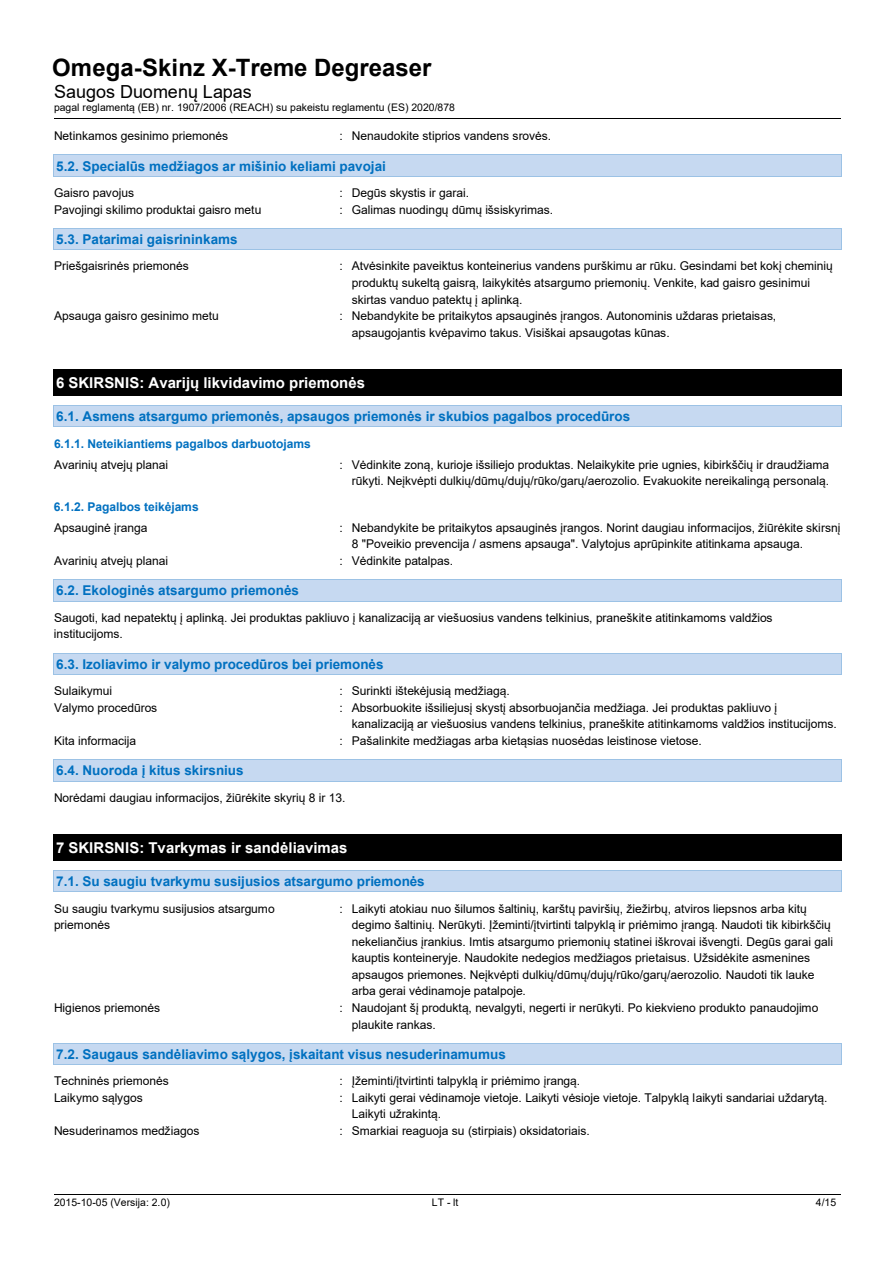
<style>
.page{position:relative;width:893px;height:1263px;background:#fff}
.page>*{position:absolute;margin:0;border:0;box-sizing:border-box;transform-origin:0 0}
.t1{font:700 24px "Arial";color:#000}
.t2{font:18px "Arial";color:#000}
.t3{font:700 15px "Arial";color:#fff}
.t4{font:700 13.5px "Arial";color:#0070c0}
.t5{font:12px/16.5px "Arial";letter-spacing:-.005em;color:#000}
.t6{font:700 12px "Arial";color:#0070c0}
.t7{font:10.5px "Arial";color:#000}
</style>
<div class="page">
<hr style="left:54px;top:118px;width:787px;height:1px;background:#000">
<hr style="left:54px;top:1194px;width:264px;height:1px;background:#000">
<hr style="left:318px;top:1194px;width:259px;height:1px;background:#000">
<hr style="left:578px;top:1194px;width:263px;height:1px;background:#000">
<div style="left:54px;top:155px;width:787px;height:21px;background:#c6d9f1"></div>
<hr style="left:54px;top:155px;width:787px;height:1px;background:#9cc2e5">
<hr style="left:54px;top:176px;width:787px;height:1px;background:#9cc2e5">
<svg style="left:841px;top:155px;width:1px;height:22px"></svg>
<div style="left:54px;top:228px;width:787px;height:22px;background:#c6d9f1"></div>
<hr style="left:54px;top:228px;width:787px;height:1px;background:#9cc2e5">
<hr style="left:54px;top:250px;width:787px;height:1px;background:#9cc2e5">
<svg style="left:841px;top:228px;width:1px;height:22px"></svg>
<div style="left:54px;top:369px;width:787px;height:27px;background:#000"></div>
<hr style="left:54px;top:396px;width:787px;height:1px;background:#000">
<svg style="left:841px;top:369px;width:1px;height:27px"></svg>
<div style="left:54px;top:405px;width:787px;height:22px;background:#c6d9f1"></div>
<hr style="left:54px;top:405px;width:787px;height:1px;background:#9cc2e5">
<hr style="left:54px;top:427px;width:787px;height:1px;background:#9cc2e5">
<svg style="left:841px;top:405px;width:1px;height:22px"></svg>
<div style="left:54px;top:580px;width:787px;height:21px;background:#c6d9f1"></div>
<hr style="left:54px;top:579px;width:787px;height:1px;background:#9cc2e5">
<hr style="left:54px;top:601px;width:787px;height:1px;background:#9cc2e5">
<svg style="left:841px;top:579px;width:1px;height:23px"></svg>
<div style="left:54px;top:653px;width:787px;height:21px;background:#c6d9f1"></div>
<hr style="left:54px;top:653px;width:787px;height:1px;background:#9cc2e5">
<hr style="left:54px;top:674px;width:787px;height:1px;background:#9cc2e5">
<svg style="left:841px;top:653px;width:1px;height:22px"></svg>
<div style="left:54px;top:760px;width:787px;height:21px;background:#c6d9f1"></div>
<hr style="left:54px;top:759px;width:787px;height:1px;background:#9cc2e5">
<hr style="left:54px;top:781px;width:787px;height:1px;background:#9cc2e5">
<svg style="left:841px;top:759px;width:1px;height:23px"></svg>
<div style="left:54px;top:834px;width:787px;height:27px;background:#000"></div>
<hr style="left:54px;top:861px;width:787px;height:1px;background:#000">
<svg style="left:841px;top:834px;width:1px;height:27px"></svg>
<div style="left:54px;top:870px;width:787px;height:22px;background:#c6d9f1"></div>
<hr style="left:54px;top:870px;width:787px;height:1px;background:#9cc2e5">
<hr style="left:54px;top:892px;width:787px;height:1px;background:#9cc2e5">
<svg style="left:841px;top:870px;width:1px;height:22px"></svg>
<div style="left:54px;top:1043px;width:787px;height:21px;background:#c6d9f1"></div>
<hr style="left:54px;top:1043px;width:787px;height:1px;background:#9cc2e5">
<hr style="left:54px;top:1064px;width:787px;height:1px;background:#9cc2e5">
<svg style="left:841px;top:1043px;width:1px;height:22px"></svg>
<h1 class="t1" style="left:52px;top:50px;width:381px">Omega-Skinz X-Treme Degreaser</h1>
<h2 class="t2" style="left:54px;top:79px;width:199px">Saugos Duomenų Lapas</h2>
<p class="t7" style="left:54px;top:100px;width:403px">pagal reglamentą (EB) nr. 1907/2006 (REACH) su pakeistu reglamentu (ES) 2020/878</p>
<p class="t5" style="left:54px;top:128px;width:176px">Netinkamos gesinimo priemonės</p>
<p class="t5" style="left:339px;top:128px;width:213px">: Nenaudokite stiprios vandens srovės.</p>
<p class="t4" style="left:56px;top:156px;width:331px">5.2. Specialūs medžiagos ar mišinio keliami pavojai</p>
<p class="t5" style="left:54px;top:185px;width:82px">Gaisro pavojus</p>
<p class="t5" style="left:339px;top:185px;width:131px">: Degūs skystis ir garai.</p>
<p class="t5" style="left:54px;top:201px;width:209px">Pavojingi skilimo produktai gaisro metu</p>
<p class="t5" style="left:339px;top:201px;width:215px">: Galimas nuodingų dūmų išsiskyrimas.</p>
<p class="t4" style="left:56px;top:230px;width:183px">5.3. Patarimai gaisrininkams</p>
<p class="t5" style="left:54px;top:258px;width:136px">Priešgaisrinės priemonės</p>
<p class="t5" style="left:352px;top:258px;width:483px;text-indent:-12px">: Atvėsinkite paveiktus konteinerius vandens purškimu ar rūku. Gesindami bet kokį cheminių produktų sukeltą gaisrą, laikykitės atsargumo priemonių. Venkite, kad gaisro gesinimui skirtas vanduo patektų į aplinką.</p>
<p class="t5" style="left:54px;top:308px;width:166px">Apsauga gaisro gesinimo metu</p>
<p class="t5" style="left:352px;top:308px;width:426px;text-indent:-12px">: Nebandykite be pritaikytos apsauginės įrangos. Autonominis uždaras prietaisas, apsaugojantis kvėpavimo takus. Visiškai apsaugotas kūnas.</p>
<p class="t3" style="left:56px;top:372px;width:310px">6 SKIRSNIS: Avarijų likvidavimo priemonės</p>
<p class="t4" style="left:56px;top:407px;width:576px">6.1. Asmens atsargumo priemonės, apsaugos priemonės ir skubios pagalbos procedūros</p>
<p class="t6" style="left:54px;top:435px;width:258px">6.1.1. Neteikiantiems pagalbos darbuotojams</p>
<p class="t5" style="left:54px;top:456px;width:116px">Avarinių atvejų planai</p>
<p class="t5" style="left:339px;top:456px;width:491px;text-align:right">: Vėdinkite zoną, kurioje išsiliejo produktas. Nelaikykite prie ugnies, kibirkščių ir draudžiama rūkyti. Neįkvėpti dulkių/dūmų/dujų/rūko/garų/aerozolio. Evakuokite nereikalingą personalą.</p>
<p class="t6" style="left:54px;top:498px;width:146px">6.1.2. Pagalbos teikėjams</p>
<p class="t5" style="left:54px;top:519px;width:95px">Apsauginė įranga</p>
<p class="t5" style="left:352px;top:519px;width:490px;text-indent:-12px">: Nebandykite be pritaikytos apsauginės įrangos. Norint daugiau informacijos, žiūrėkite skirsnį<br>8 "Poveikio prevencija / asmens apsauga". Valytojus aprūpinkite atitinkama apsauga.</p>
<p class="t5" style="left:54px;top:552px;width:116px">Avarinių atvejų planai</p>
<p class="t5" style="left:339px;top:552px;width:115px">: Vėdinkite patalpas.</p>
<p class="t4" style="left:56px;top:581px;width:244px">6.2. Ekologinės atsargumo priemonės</p>
<p class="t5" style="left:54px;top:609px;width:720px">Saugoti, kad nepatektų į aplinką. Jei produktas pakliuvo į kanalizaciją ar viešuosius vandens telkinius, praneškite atitinkamoms valdžios institucijoms.</p>
<p class="t4" style="left:56px;top:654px;width:329px">6.3. Izoliavimo ir valymo procedūros bei priemonės</p>
<p class="t5" style="left:54px;top:683px;width:60px">Sulaikymui</p>
<p class="t5" style="left:339px;top:683px;width:172px">: Surinkti ištekėjusią medžiagą.</p>
<p class="t5" style="left:54px;top:699px;width:105px">Valymo procedūros</p>
<p class="t5" style="left:352px;top:699px;width:487px;text-indent:-12px">: Absorbuokite išsiliejusį skystį absorbuojančia medžiaga. Jei produktas pakliuvo į kanalizaciją ar viešuosius vandens telkinius, praneškite atitinkamoms valdžios institucijoms.</p>
<p class="t5" style="left:54px;top:732px;width:84px">Kita informacija</p>
<p class="t5" style="left:339px;top:732px;width:364px">: Pašalinkite medžiagas arba kietąsias nuosėdas leistinose vietose.</p>
<p class="t4" style="left:56px;top:761px;width:189px">6.4. Nuoroda į kitus skirsnius</p>
<p class="t5" style="left:54px;top:789px;width:293px">Norėdami daugiau informacijos, žiūrėkite skyrių 8 ir 13.</p>
<p class="t3" style="left:56px;top:837px;width:293px">7 SKIRSNIS: Tvarkymas ir sandėliavimas</p>
<p class="t4" style="left:56px;top:872px;width:370px">7.1. Su saugiu tvarkymu susijusios atsargumo priemonės</p>
<p class="t5" style="left:54px;top:900px;width:222px">Su saugiu tvarkymu susijusios atsargumo priemonės</p>
<p class="t5" style="left:352px;top:900px;width:483px;text-indent:-12px">: Laikyti atokiau nuo šilumos šaltinių, karštų paviršių, žiežirbų, atviros liepsnos arba kitų degimo šaltinių. Nerūkyti. Įžeminti/įtvirtinti talpyklą ir priėmimo įrangą. Naudoti tik kibirkščių nekeliančius įrankius. Imtis atsargumo priemonių statinei iškrovai išvengti. Degūs garai gali kauptis konteineryje. Naudokite nedegios medžiagos prietaisus. Užsidėkite asmenines apsaugos priemones. Neįkvėpti dulkių/dūmų/dujų/rūko/garų/aerozolio. Naudoti tik lauke arba gerai vėdinamoje patalpoje.</p>
<p class="t5" style="left:54px;top:999px;width:108px">Higienos priemonės</p>
<p class="t5" style="left:352px;top:999px;width:468px;text-indent:-12px">: Naudojant šį produktą, nevalgyti, negerti ir nerūkyti. Po kiekvieno produkto panaudojimo plaukite rankas.</p>
<p class="t4" style="left:56px;top:1044px;width:451px">7.2. Saugaus sandėliavimo sąlygos, įskaitant visus nesuderinamumus</p>
<p class="t5" style="left:54px;top:1073px;width:116px">Techninės priemonės</p>
<p class="t5" style="left:339px;top:1073px;width:242px">: Įžeminti/įtvirtinti talpyklą ir priėmimo įrangą.</p>
<p class="t5" style="left:54px;top:1089px;width:90px">Laikymo sąlygos</p>
<p class="t5" style="left:352px;top:1089px;width:477px;text-indent:-12px">: Laikyti gerai vėdinamoje vietoje. Laikyti vėsioje vietoje. Talpyklą laikyti sandariai uždarytą.<br>Laikyti užrakintą.</p>
<p class="t5" style="left:54px;top:1122px;width:147px">Nesuderinamos medžiagos</p>
<p class="t5" style="left:339px;top:1122px;width:252px">: Smarkiai reaguoja su (stirpiais) oksidatoriais.</p>
<p class="t7" style="left:54px;top:1195px;width:117px">2015-10-05 (Versija: 2.0)</p>
<p class="t7" style="left:432px;top:1195px;width:28px">LT - lt</p>
<p class="t7" style="left:816px;top:1195px;width:22px">4/15</p>
</div>
